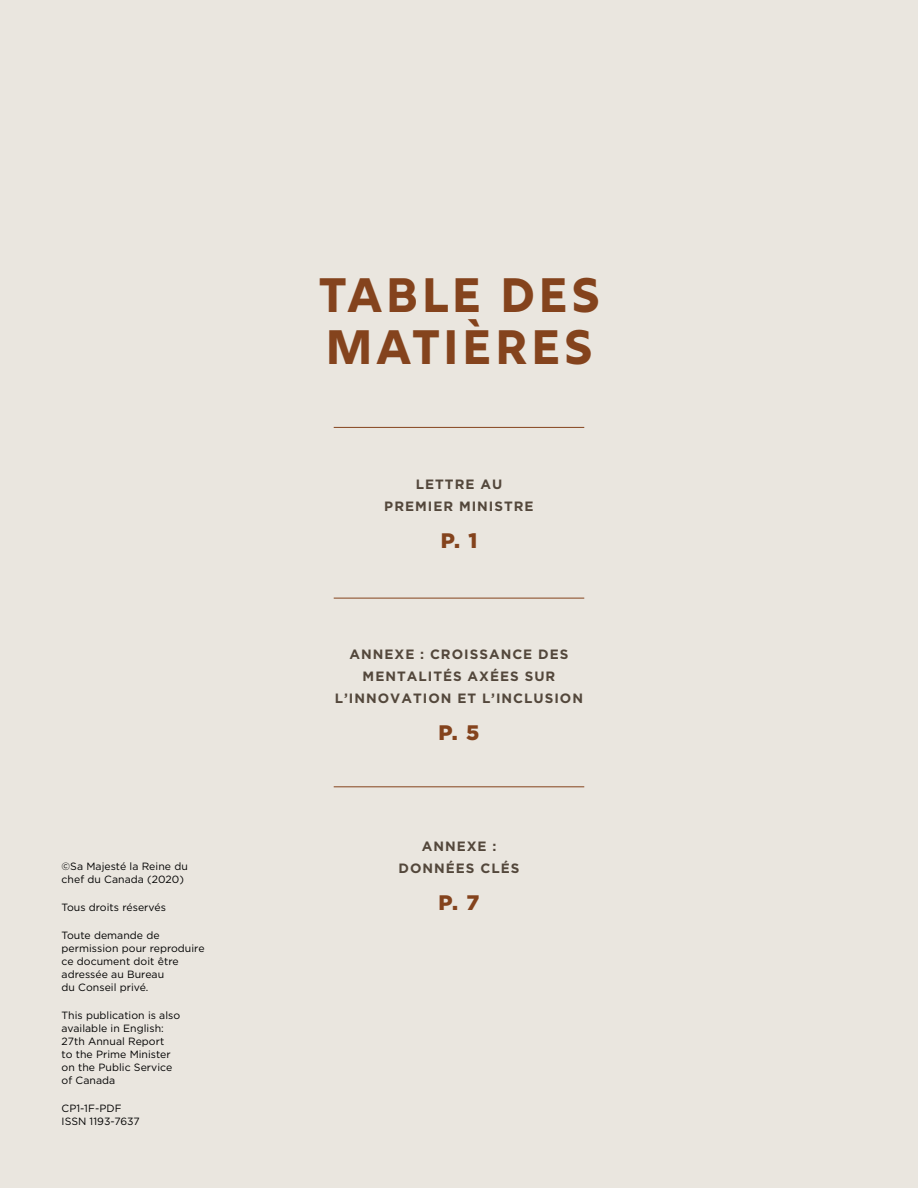
<style>
.page{position:relative;width:918px;height:1188px;background:#eae6df}
.page>*{position:absolute;margin:0;border:0;box-sizing:border-box;transform-origin:0 0}
.t1{font:48.3px/52.1px "Rig Bold Face";letter-spacing:.025em;color:#84431d}
.t2{font:900 21px "Gotham";color:#84431d}
.t3{font:700 13.5px/22px "Gotham";letter-spacing:.075em;color:#53473b;text-align:center}
.t4{font:10.5px/13px "Gotham";letter-spacing:.005em;color:#000}
</style>
<div class="page">
<hr style="left:334px;top:598px;width:250px;height:1px;background:#84431d">
<hr style="left:334px;top:787px;width:250px;height:1px;background:#84431d">
<hr style="left:334px;top:427px;width:250px;height:1px;background:#84431d">
<p class="t4" style="left:62px;top:860px;width:128px">©Sa Majesté la Reine du chef du Canada (2020)</p>
<p class="t4" style="left:62px;top:901px;width:106px">Tous droits réservés</p>
<p class="t4" style="left:62px;top:929px;width:145px">Toute demande de permission pour reproduire ce document doit être adressée au Bureau<br>du Conseil privé.</p>
<p class="t4" style="left:62px;top:1009px;width:120px">This publication is also available in English:<br>27th Annual Report<br>to the Prime Minister on the Public Service of Canada</p>
<p class="t4" style="left:62px;top:1101px;width:80px">CP1-1F-PDF<br>ISSN 1193-7637</p>
<h1 class="t1" style="left:317px;top:274px;width:285px">TABLE DES<br>MATIÈRES</h1>
<p class="t3" style="left:384px;top:473px;width:151px">LETTRE AU<br>PREMIER MINISTRE</p>
<h2 class="t2" style="left:441px;top:526px;width:38px">P. 1</h2>
<p class="t3" style="left:335px;top:643px;width:250px">ANNEXE : CROISSANCE DES<br>MENTALITÉS AXÉES SUR<br>L’INNOVATION ET L’INCLUSION</p>
<h2 class="t2" style="left:438px;top:718px;width:43px">P. 5</h2>
<p class="t3" style="left:399px;top:835px;width:122px">ANNEXE :<br>DONNÉES CLÉS</p>
<h2 class="t2" style="left:439px;top:888px;width:42px">P. 7</h2>
</div>
